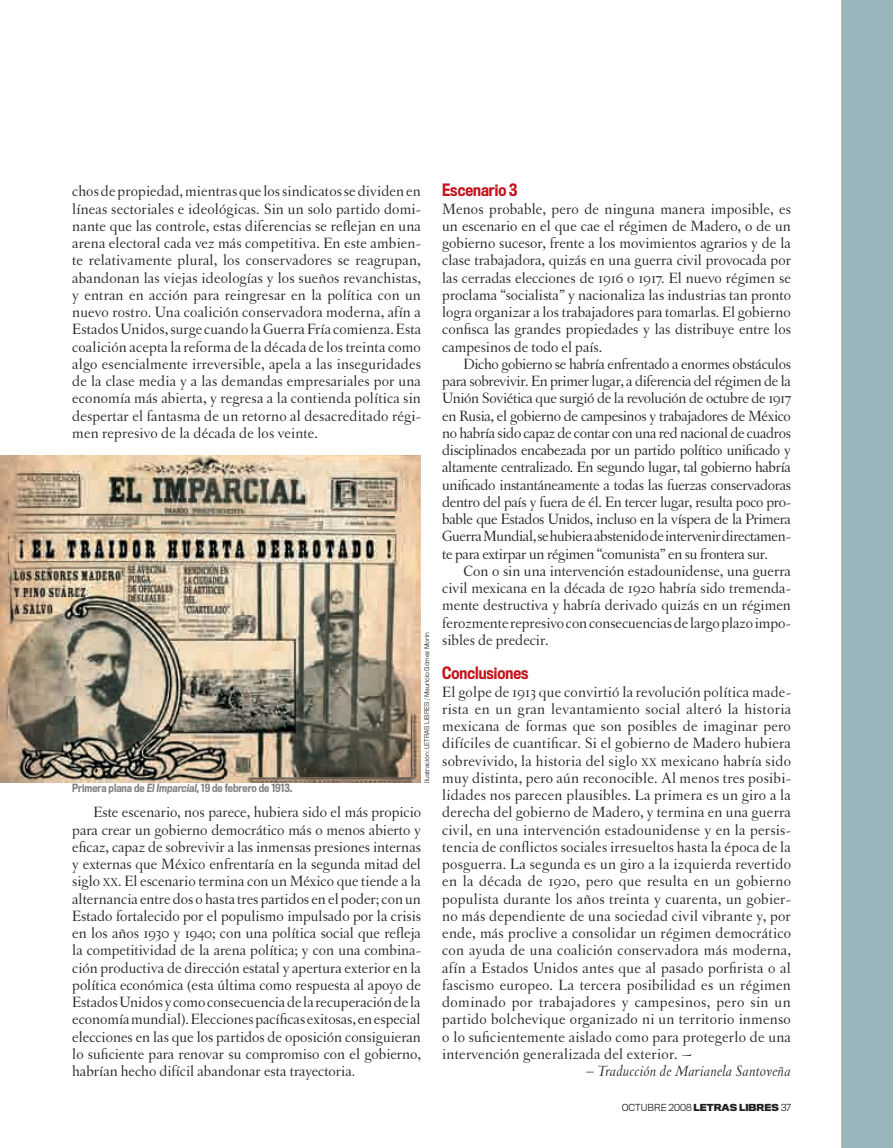
<style>
.page{position:relative;width:893px;height:1148px;background:#fff}
.page>*{position:absolute;margin:0;border:0;box-sizing:border-box;transform-origin:0 0}
.t1{font:15.75px/17.2px "Letras Oldstyle";color:#231f20;text-align:justify}
.t2{font:italic 15.75px "Letras Oldstyle";letter-spacing:.015em;color:#231f20}
.t3{font:500 15.75px "Titling Gothic FB Cond";color:#c4121a}
.t4{font:500 10.5px "Titling Gothic FB Cond";color:#808285}
.t5{font:300 9px "Titling Gothic FB Normal";color:#231f20}
.t6{font:300 6px "Titling Gothic FB Normal";letter-spacing:-.01em;color:#231f20}
.s1{font-size:11.85px}
.s2{font-weight:700}
</style>
<div class="page">
<hr style="left:841px;top:0;width:1px;height:1148px;background:#a8a9ad">
<img style="left:0;top:455px;width:421px;height:328px">
<div style="left:842px;top:0;width:51px;height:1148px;background:#98b6bb"></div>
<p class="t1" style="left:72px;top:183px;width:351px">chos de propiedad, mientras que los sindicatos se dividen en líneas sectoriales e ideológicas. Sin un solo partido domi&shy;nante que las controle, estas diferencias se reflejan en una arena electoral cada vez más competitiva. En este ambien&shy;te relativamente plural, los conservadores se reagrupan, abandonan las viejas ideologías y los sueños revanchistas, y entran en acción para reingresar en la política con un nuevo rostro. Una coalición conservadora moderna, afín a Estados Unidos, surge cuando la Guerra Fría comienza. Esta coalición acepta la reforma de la década de los treinta como algo esencialmente irreversible, apela a las inseguridades de la clase media y a las demandas empresariales por una economía más abierta, y regresa a la contienda política sin despertar el fantasma de un retorno al desacreditado régi&shy;men represivo de la década de los veinte.</p>
<p class="t4" style="left:72px;top:782px;width:222px">Primera plana de ElImparcial, 19 de febrero de 1913.</p>
<p class="t6" style="left:423px;top:783px;width:152px;rotate:-90deg">ILUSTRACIÓN: LETRAS LIBRES / MAURICIO GÓMEZ MORÍN</p>
<p class="t1" style="left:72px;top:804px;width:350px;text-indent:21px">Este escenario, nos parece, hubiera sido el más propicio para crear un gobierno democrático más o menos abierto y eficaz, capaz de sobrevivir a las inmensas presiones internas y externas que México enfrentaría en la segunda mitad del siglo <span class="s1">XX</span>. El escenario termina con un México que tiende a la alternancia entre dos o hasta tres partidos en el poder; con un Estado fortalecido por el populismo impulsado por la crisis en los años 1930 y 1940; con una política social que refleja la competitividad de la arena política; y con una combina&shy;ción productiva de dirección estatal y apertura exterior en la política económica (esta última como respuesta al apoyo de Estados Unidos y como consecuencia de la recuperación de la economía mundial). Elecciones pacíficas exitosas, en especial elecciones en las que los partidos de oposición consiguieran lo suficiente para renovar su compromiso con el gobierno, habrían hecho difícil abandonar esta trayectoria.</p>
<p class="t3" style="left:442px;top:181px;width:77px">Escenario 3</p>
<p class="t1" style="left:442px;top:200px;width:350px">Menos probable, pero de ninguna manera imposible, es un escenario en el que cae el régimen de Madero, o de un gobierno sucesor, frente a los movimientos agrarios y de la clase trabajadora, quizás en una guerra civil provocada por las cerradas elecciones de 1916 o 1917. El nuevo régimen se proclama “socialista” y nacionaliza las industrias tan pronto logra organizar a los trabajadores para tomarlas. El gobierno confisca las grandes propiedades y las distribuye entre los campesinos de todo el país.</p>
<p class="t1" style="left:442px;top:355px;width:350px;text-indent:21px">Dicho gobierno se habría enfrentado a enormes obstáculos para sobrevivir. En primer lugar, a diferencia del régimen de la Unión Soviética que surgió de la revolución de octubre de 1917 en Rusia, el gobierno de campesinos y trabajadores de México no habría sido capaz de contar con una red nacional de cuadros disciplinados encabezada por un partido político unificado y altamente centralizado. En segundo lugar, tal gobierno habría unificado instantáneamente a todas las fuerzas conservadoras dentro del país y fuera de él. En tercer lugar, resulta poco pro&shy;bable que Estados Unidos, incluso en la víspera de la Primera Guerra Mundial, se hubiera abstenido de intervenir directamen&shy;te para extirpar un régimen “comunista” en su frontera sur.</p>
<p class="t1" style="left:442px;top:562px;width:350px;text-indent:21px">Con o sin una intervención estadounidense, una guerra civil mexicana en la década de 1920 habría sido tremenda&shy;mente destructiva y habría derivado quizás en un régimen ferozmente represivo con consecuencias de largo plazo impo&shy;sibles de predecir.</p>
<p class="t3" style="left:442px;top:664px;width:88px">Conclusiones</p>
<p class="t1" style="left:442px;top:683px;width:350px">El golpe de 1913 que convirtió la revolución política made&shy;rista en un gran levantamiento social alteró la historia mexicana de formas que son posibles de imaginar pero difíciles de cuantificar. Si el gobierno de Madero hubiera sobrevivido, la historia del siglo <span class="s1">XX</span> mexicano habría sido muy distinta, pero aún reconocible. Al menos tres posibi&shy;lidades nos parecen plausibles. La primera es un giro a la derecha del gobierno de Madero, y termina en una guerra civil, en una intervención estadounidense y en la persis&shy;tencia de conflictos sociales irresueltos hasta la época de la posguerra. La segunda es un giro a la izquierda revertido en la década de 1920, pero que resulta en un gobierno populista durante los años treinta y cuarenta, un gobier&shy;no más dependiente de una sociedad civil vibrante y, por ende, más proclive a consolidar un régimen democrático con ayuda de una coalición conservadora más moderna, afín a Estados Unidos antes que al pasado porfirista o al fascismo europeo. La tercera posibilidad es un régimen dominado por trabajadores y campesinos, pero sin un partido bolchevique organizado ni un territorio inmenso o lo suficientemente aislado como para protegerlo de una intervención generalizada del exterior. ~</p>
<p class="t2" style="left:586px;top:1062px;width:206px">– Traducción de Marianela Santoveña</p>
<p class="t5" style="left:622px;top:1102px;width:171px">OCTUBRE 2008 <span class="s2">LETRAS LIBRES</span> 37</p>
</div>
